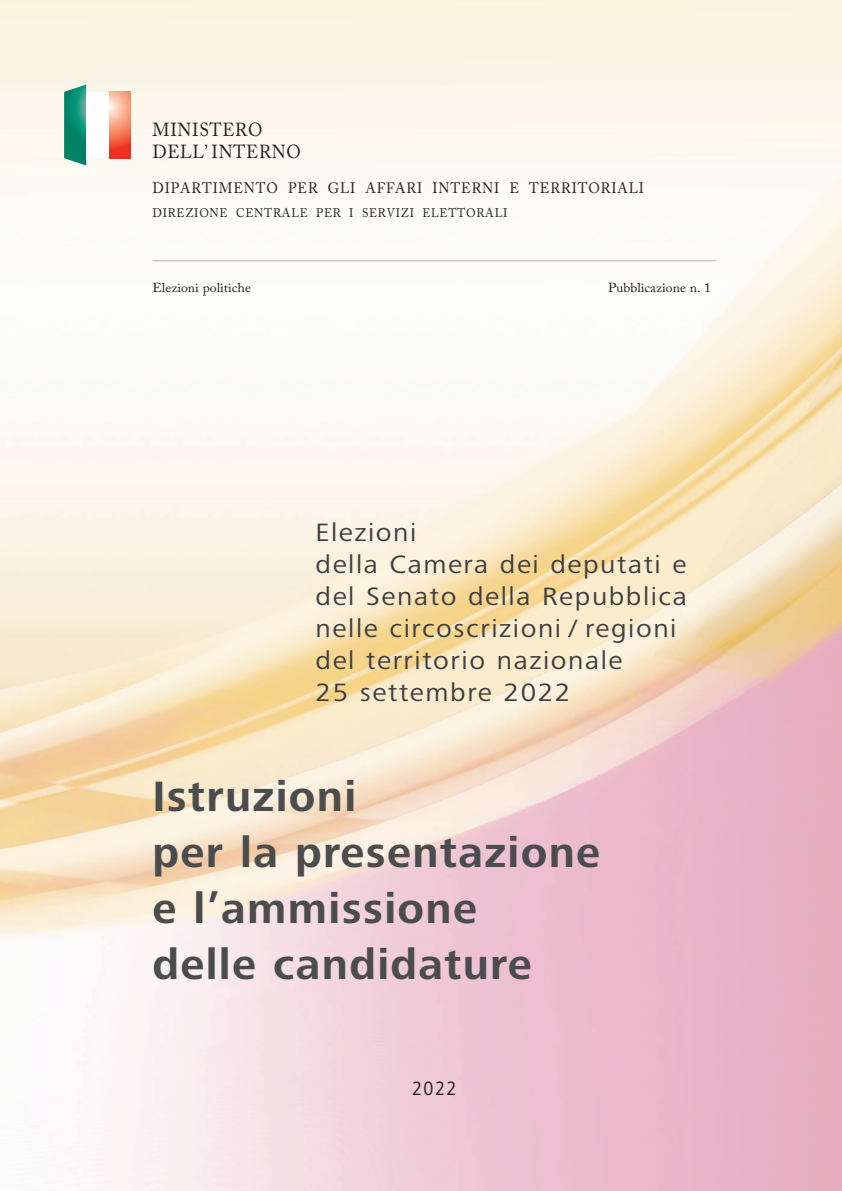
<style>
.page{position:relative;width:842px;height:1191px;background:#fff}
.page>*{position:absolute;margin:0;border:0;box-sizing:border-box;transform-origin:0 0}
.t1{font:700 44px "Frutiger Next Pro";letter-spacing:.03em;color:#4b4c4d}
.t2{font:26px "Frutiger Next Pro";letter-spacing:.055em;color:#3e3e3f;scale:1.1 1}
.t3{font:20px "Frutiger Next Pro";color:#231f20;scale:.92 1}
.t4{font:18.8px "Adobe Caslon Pro";letter-spacing:.04em;color:#231f20;scale:.93 1}
.t5{font:15px "Adobe Caslon Pro";letter-spacing:.065em;color:#231f20;scale:.93 1}
.t6{font:13px "Adobe Caslon Pro";color:#231f20;scale:1.06 1}
.t7{font:12.4px "Adobe Caslon Pro";letter-spacing:.065em;color:#231f20;scale:.93 1}
</style>
<div class="page">
<img style="left:0;top:0;width:842px;height:1191px">
<hr style="left:152px;top:260px;width:564px;height:1px;background:#c6c7c9">
<svg style="left:64px;top:84px;width:22px;height:81px;background:#21957d"></svg>
<svg style="left:108px;top:92px;width:22px;height:66px"></svg>
<div style="left:86px;top:92px;width:22px;height:66px;background:#fff"></div>
<p class="t4" style="left:153px;top:119px;width:120px">MINISTERO</p>
<p class="t4" style="left:153px;top:141px;width:161px">DELL’ INTERNO</p>
<p class="t5" style="left:153px;top:179px;width:530px">DIPARTIMENTO PER GLI AFFARI INTERNI E TERRITORIALI</p>
<p class="t7" style="left:153px;top:205px;width:383px">DIREZIONE CENTRALE PER I SERVIZI ELETTORALI</p>
<p class="t6" style="left:152px;top:279px;width:94px">Elezioni politiche</p>
<p class="t6" style="left:608px;top:279px;width:98px">Pubblicazione n. 1</p>
<p class="t2" style="left:316px;top:522px;width:93px">Elezioni</p>
<p class="t2" style="left:316px;top:554px;width:339px">della Camera dei deputati e</p>
<p class="t2" style="left:316px;top:586px;width:339px">del Senato della Repubblica</p>
<p class="t2" style="left:316px;top:618px;width:330px">nelle circoscrizioni / regioni</p>
<p class="t2" style="left:316px;top:650px;width:280px">del territorio nazionale</p>
<p class="t2" style="left:316px;top:682px;width:233px">25 settembre 2022</p>
<p class="t1" style="left:152px;top:779px;width:205px">Istruzioni</p>
<p class="t1" style="left:152px;top:835px;width:449px">per la presentazione</p>
<p class="t1" style="left:152px;top:891px;width:326px">e l’ammissione</p>
<p class="t1" style="left:152px;top:947px;width:381px">delle candidature</p>
<p class="t3" style="left:412px;top:1080px;width:50px">2022</p>
</div>
